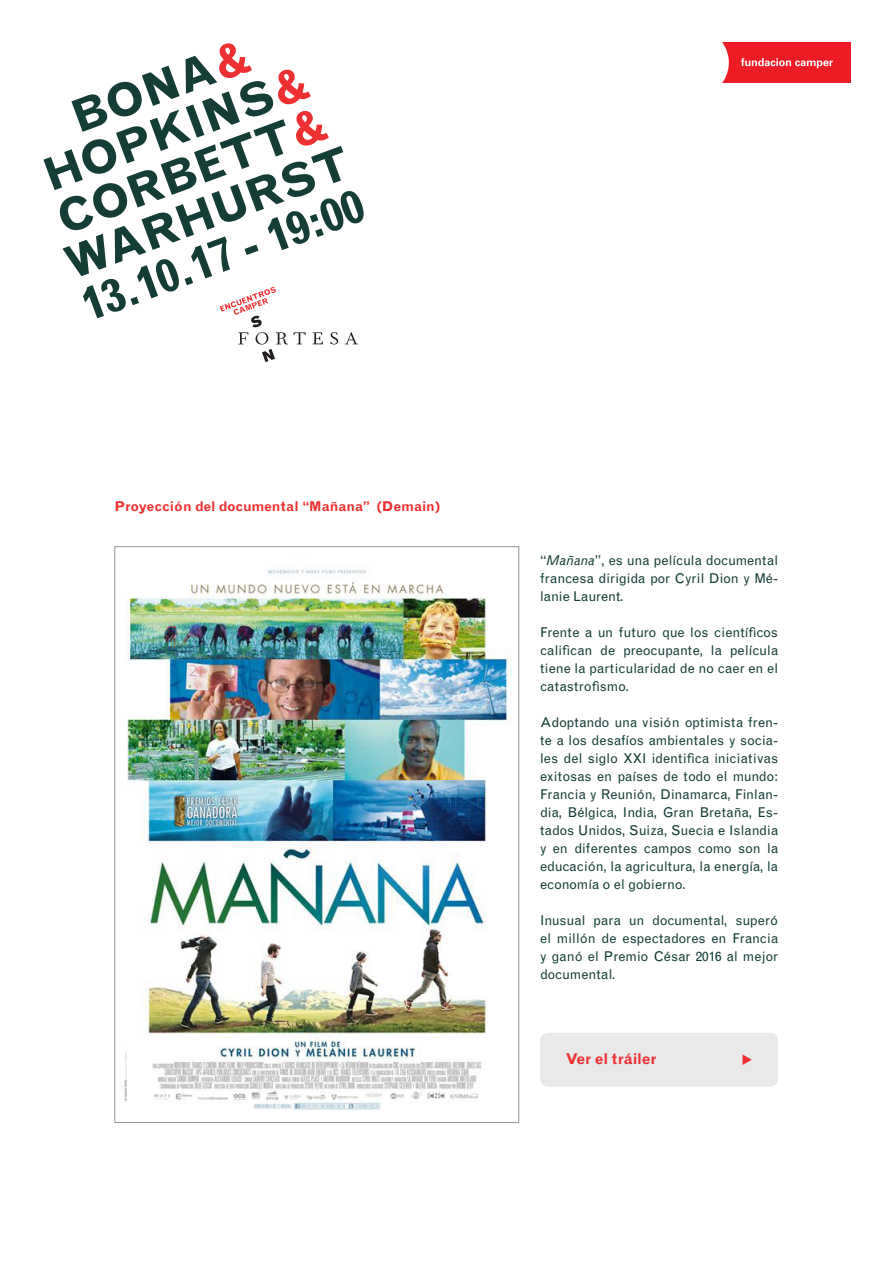
<style>
.page{position:relative;width:893px;height:1263px;background:#fff}
.page>*{position:absolute;margin:0;border:0;box-sizing:border-box;transform-origin:0 0}
.t1{font:700 45px/45px "Grotesque";color:#143d35;text-align:center}
.Text{font:700 15px "Grotesque";color:#ee3032}
.Text-2{font:13.5px/18px "Grotesque";color:#143d35;text-align:justify}
.Text-3{font:700 13.5px "Grotesque";letter-spacing:-.015em;color:#ee3032}
.s1{color:#ee3032}
.s2{font-style:italic}
</style>
<div class="page">
<svg style="left:220px;top:287px;width:138px;height:75px"></svg>
<img style="left:723px;top:43px;width:127px;height:39px">
<img style="left:124px;top:569px;width:388px;height:541px">
<div style="left:540px;top:1033px;width:238px;height:54px;background:#e9e9e9;border-radius:9px"></div>
<svg style="left:742px;top:1054px;width:10px;height:11px"></svg>
<h1 class="t1" style="left:12px;top:117px;width:303px;rotate:-20deg">BONA<span class="s1">&amp;<br></span>HOPKINS<span class="s1">&amp;<br></span>CORBETT<span class="s1">&amp;<br></span>WARHURST<br>13.10.17 - 19:00</h1>
<p class="Text-3" style="left:115px;top:498px;width:327px">Proyección del documental “Mañana” (Demain)</p>
<p class="Text-2" style="left:540px;top:551px;width:240px">“<span class="s2">Mañana</span>”, es una película documental francesa dirigida por Cyril Dion y Mé&shy;lanie Laurent.</p>
<p class="Text-2" style="left:540px;top:623px;width:240px">Frente a un futuro que los científicos califican de preocupante, la película tiene la particularidad de no caer en el catastrofismo.</p>
<p class="Text-2" style="left:540px;top:713px;width:240px">Adoptando una visión optimista fren&shy;te a los desafíos ambientales y socia&shy;les del siglo XXI identifica iniciativas exitosas en países de todo el mundo:<br>Francia y Reunión, Dinamarca, Finlan&shy;dia, Bélgica, India, Gran Bretaña, Es&shy;tados Unidos, Suiza, Suecia e Islandia y en diferentes campos como son la educación, la agricultura, la energía, la economía o el gobierno.</p>
<p class="Text-2" style="left:540px;top:911px;width:240px">Inusual para un documental, superó el millón de espectadores en Francia y ganó el Premio César 2016 al mejor documental.</p>
<p class="Text" style="left:566px;top:1050px;width:92px">Ver el tráiler</p>
</div>
